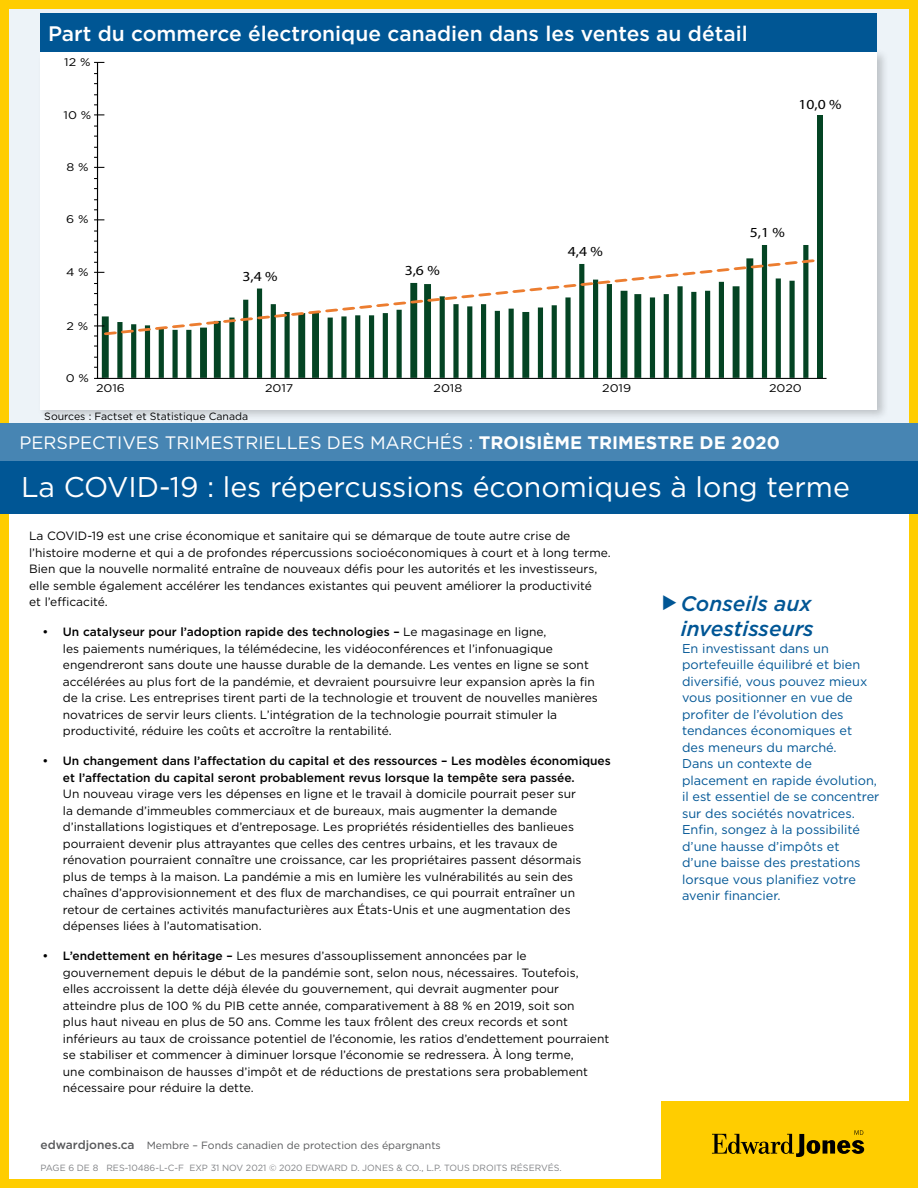
<style>
.page{position:relative;width:918px;height:1188px;background:#fff}
.page>*{position:absolute;margin:0;border:0;box-sizing:border-box;transform-origin:0 0}
.t1{font:28.5px "Gotham";color:#fff}
.t2{font:500 21px "Gotham";color:#fff}
.t3{font:italic 500 21px/25.5px "Gotham";color:#005695;text-align:right}
.t4{font:18px "Gotham";color:#fff}
.t5{font:13.8px "Myriad Pro";color:#000;scale:1.13 1}
.t6{font:12.75px/16.5px "Gotham";color:#005695}
.t7{font:12px/16.5px "Gotham";color:#000}
.t8{font:500 12px/16.5px "Gotham";color:#000}
.t9{font:11.1px "Gotham";color:#000;scale:1.13 1}
.t10{font:10.5px "Gotham";color:#58595b}
.t11{font:10.5px "Gotham";color:#000}
.t12{font:9px "Gotham";color:#808285}
.s1{font-weight:700}
.s2{font-weight:500}
.s3{font-weight:500;font-size:12px}
</style>
<div class="page">
<div style="left:1px;top:0;width:917px;height:466px;background:#edf3f8"></div>
<div style="left:0;top:0;width:918px;height:1188px;border:9px solid #ffcd00"></div>
<div style="left:662px;top:1102px;width:256px;height:86px;background:#ffcd00"></div>
<div style="left:0;top:423px;width:918px;height:91px;background:#005695"></div>
<div style="left:0;top:423px;width:918px;height:38px;background:#4785b3"></div>
<svg style="left:712px;top:1130px;width:152px;height:27px"></svg>
<div style="left:37px;top:48px;width:853px;height:373px;background:#000;opacity:.2"></div>
<div style="left:40px;top:52px;width:838px;height:357px;background:#fff"></div>
<div style="left:817px;top:115px;width:5px;height:263px;background:#044423"></div>
<svg style="left:102px;top:245px;width:706px;height:133px"></svg>
<hr style="left:97px;top:62px;width:1px;height:316px;background:#000">
<hr style="left:98px;top:378px;width:729px;height:1px;background:#000">
<svg style="left:104px;top:259px;width:711px;height:76px"></svg>
<div style="left:40px;top:13px;width:838px;height:39px;background:#005694"></div>
<h2 class="t2" style="left:48px;top:20px;width:701px">Part du commerce électronique canadien dans les ventes au détail</h2>
<p class="t9" style="left:64px;top:55px;width:25px">12 %</p>
<p class="t9" style="left:64px;top:108px;width:26px">10 %</p>
<p class="t9" style="left:66px;top:160px;width:21px">8 %</p>
<p class="t9" style="left:66px;top:212px;width:21px">6 %</p>
<p class="t9" style="left:66px;top:265px;width:22px">4 %</p>
<p class="t9" style="left:67px;top:319px;width:21px">2 %</p>
<p class="t5" style="left:243px;top:268px;width:33px">3,4 %</p>
<p class="t5" style="left:405px;top:262px;width:33px">3,6 %</p>
<p class="t5" style="left:568px;top:243px;width:33px">4,4 %</p>
<p class="t5" style="left:799px;top:96px;width:40px">10,0 %</p>
<p class="t5" style="left:750px;top:224px;width:33px">5,1 %</p>
<p class="t9" style="left:66px;top:371px;width:22px">0 %</p>
<p class="t9" style="left:96px;top:381px;width:27px">2016</p>
<p class="t9" style="left:265px;top:381px;width:27px">2017</p>
<p class="t9" style="left:434px;top:381px;width:27px">2018</p>
<p class="t9" style="left:602px;top:381px;width:27px">2019</p>
<p class="t9" style="left:769px;top:381px;width:31px">2020</p>
<p class="t11" style="left:44px;top:409px;width:205px">Sources : Factset et Statistique Canada</p>
<h3 class="t4" style="left:20px;top:431px;width:762px">PERSPECTIVES TRIMESTRIELLES DES MARCHÉS : <span class="s1">TROISIÈME TRIMESTRE DE 2020</span></h3>
<h1 class="t1" style="left:21px;top:469px;width:830px">La COVID-19 : les répercussions économiques à long terme</h1>
<p class="t7" style="left:29px;top:528px;width:583px">La COVID-19 est une crise économique et sanitaire qui se démarque de toute autre crise de l’histoire moderne et qui a de profondes répercussions socioéconomiques à court et à long terme.<br>Bien que la nouvelle normalité entraîne de nouveaux défis pour les autorités et les investisseurs, elle semble également accélérer les tendances existantes qui peuvent améliorer la productivité<br>et l’efficacité.</p>
<p class="t7" style="left:63px;top:624px;width:537px;text-indent:-20px"><span class="s2">• Un catalyseur pour l’adoption rapide des technologies –</span> Le magasinage en ligne,<br>les paiements numériques, la télémédecine, les vidéoconférences et l’infonuagique engendreront sans doute une hausse durable de la demande. Les ventes en ligne se sont accélérées au plus fort de la pandémie, et devraient poursuivre leur expansion après la fin de la crise. Les entreprises tirent parti de la technologie et trouvent de nouvelles manières novatrices de servir leurs clients. L’intégration de la technologie pourrait stimuler la productivité, réduire les coûts et accroître la rentabilité.</p>
<p class="t8" style="left:63px;top:753px;width:549px;text-indent:-20px">• Un changement dans l’affectation du capital et des ressources – Les modèles économiques et l’affectation du capital seront probablement revus lorsque la tempête sera passée.</p>
<p class="t7" style="left:63px;top:786px;width:520px">Un nouveau virage vers les dépenses en ligne et le travail à domicile pourrait peser sur la demande d’immeubles commerciaux et de bureaux, mais augmenter la demande d’installations logistiques et d’entreposage. Les propriétés résidentielles des banlieues pourraient devenir plus attrayantes que celles des centres urbains, et les travaux de rénovation pourraient connaître une croissance, car les propriétaires passent désormais plus de temps à la maison. La pandémie a mis en lumière les vulnérabilités au sein des chaînes d’approvisionnement et des flux de marchandises, ce qui pourrait entraîner un retour de certaines activités manufacturières aux États-Unis et une augmentation des dépenses liées à l’automatisation.</p>
<p class="t7" style="left:63px;top:948px;width:548px;text-indent:-20px"><span class="s2">• L’endettement en héritage –</span> Les mesures d’assouplissement annoncées par le gouvernement depuis le début de la pandémie sont, selon nous, nécessaires. Toutefois,<br>elles accroissent la dette déjà élevée du gouvernement, qui devrait augmenter pour atteindre plus de 100 % du PIB cette année, comparativement à 88 % en 2019, soit son<br>plus haut niveau en plus de 50 ans. Comme les taux frôlent des creux records et sont inférieurs au taux de croissance potentiel de l’économie, les ratios d’endettement pourraient se stabiliser et commencer à diminuer lorsque l’économie se redressera. À long terme,<br>une combinaison de hausses d’impôt et de réductions de prestations sera probablement nécessaire pour réduire la dette.</p>
<p class="t10" style="left:40px;top:1138px;width:402px"><span class="s3">edwardjones.ca</span> Membre – Fonds canadien de protection des épargnants</p>
<p class="t12" style="left:40px;top:1162px;width:523px">PAGE 6 DE 8 RES-10486-L-C-F EXP 31 NOV 2021 © 2020 EDWARD D. JONES &amp; CO., L.P. TOUS DROITS RÉSERVÉS.</p>
<h2 class="t3" style="left:662px;top:590px;width:153px">◆ Conseils aux investisseurs</h2>
<p class="t6" style="left:682px;top:640px;width:199px">En investissant dans un portefeuille équilibré et bien diversifié, vous pouvez mieux vous positionner en vue de profiter de l’évolution des tendances économiques et<br>des meneurs du marché.<br>Dans un contexte de placement en rapide évolution, il est essentiel de se concentrer sur des sociétés novatrices.<br>Enfin, songez à la possibilité d’une hausse d’impôts et<br>d’une baisse des prestations lorsque vous planifiez votre avenir financier.</p>
</div>
